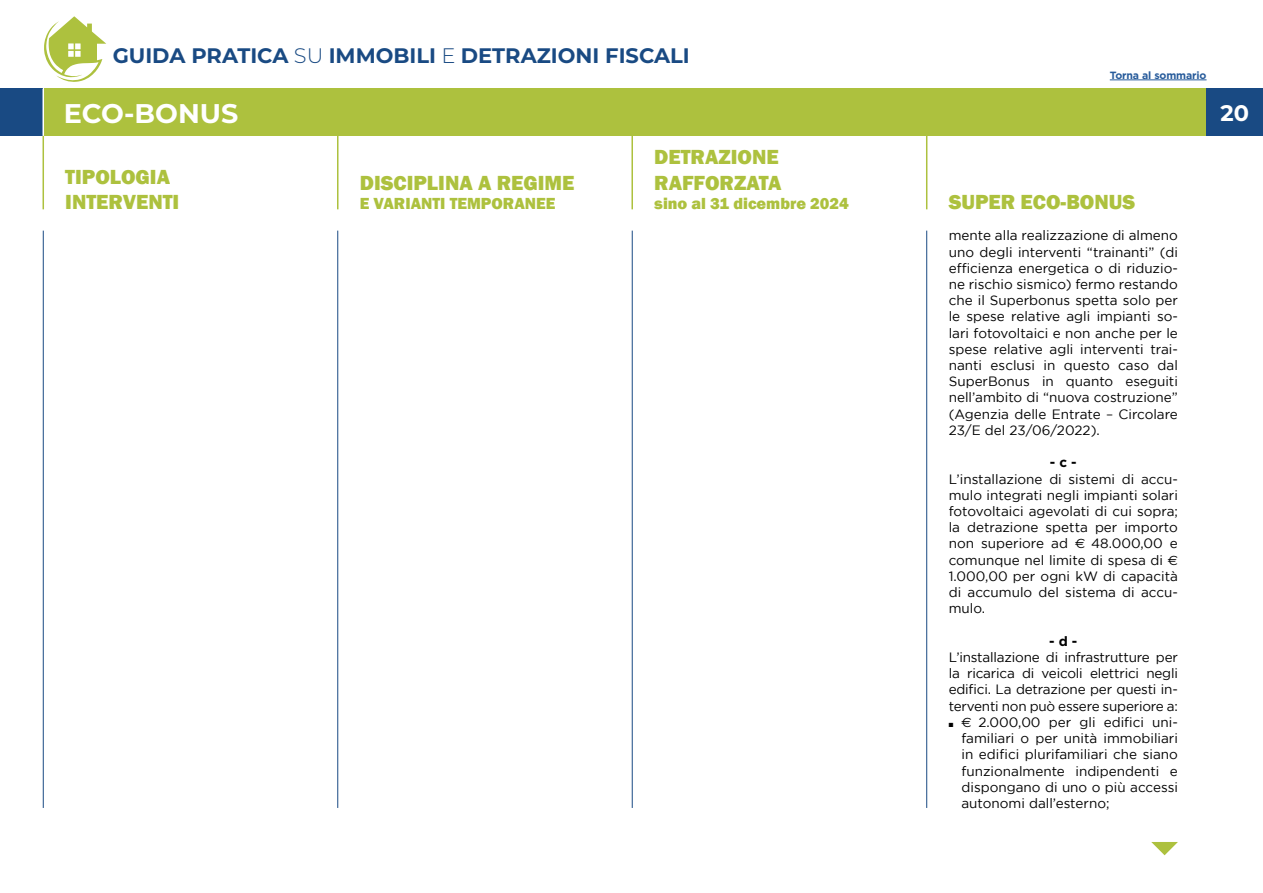
<style>
.page{position:relative;width:1263px;height:893px;background:#fff}
.page>*{position:absolute;margin:0;border:0;box-sizing:border-box;transform-origin:0 0}
.t1{font:700 27px "Montserrat";color:#fff}
.t2{font:700 22.5px "Montserrat";color:#fff}
.t3{font:800 21px/25.2px "Franklin Gothic";color:#adc13e}
.t4{font:700 21px "Montserrat";color:#194a83}
.t5{font:800 16.5px "Franklin Gothic";color:#adc13e}
.t6{font:13.5px/16.2px "Gotham";color:#000;text-align:justify}
.t7{font:700 13.5px "Gotham";color:#000}
.t8{font:700 10.5px "Gotham";letter-spacing:-.01em;color:#275b9b}
.s1{font-weight:300}
.s2{font-family:"Euro Sans"}
</style>
<div class="page">
<svg style="left:1151px;top:842px;width:27px;height:13px"></svg>
<hr style="left:926px;top:231px;width:1px;height:577px;background:#194a83">
<hr style="left:632px;top:231px;width:1px;height:577px;background:#194a83">
<hr style="left:337px;top:231px;width:1px;height:577px;background:#194a83">
<hr style="left:43px;top:231px;width:1px;height:577px;background:#194a83">
<div style="left:0;top:89px;width:43px;height:47px;background:#194a83"></div>
<div style="left:44px;top:89px;width:1162px;height:47px;background:#adc13e"></div>
<svg style="left:44px;top:16px;width:62px;height:66px"></svg>
<div style="left:1206px;top:89px;width:57px;height:47px;background:#194a83"></div>
<hr style="left:1110px;top:80px;width:96px;height:1px;background:#275b9b">
<hr style="left:926px;top:136px;width:1px;height:73px;background:#adc13e">
<hr style="left:631px;top:136px;width:2px;height:73px;background:#adc13e">
<hr style="left:337px;top:136px;width:1px;height:73px;background:#adc13e">
<hr style="left:43px;top:136px;width:1px;height:73px;background:#adc13e">
<h3 class="t4" style="left:113px;top:41px;width:579px">GUIDA PRATICA <span class="s1">SU</span> IMMOBILI <span class="s1">E</span> DETRAZIONI FISCALI</h3>
<p class="t8" style="left:1110px;top:68px;width:98px">Torna al sommario</p>
<h1 class="t1" style="left:64px;top:94px;width:176px">ECO-BONUS</h1>
<h2 class="t2" style="left:1220px;top:97px;width:30px">20</h2>
<h3 class="t3" style="left:65px;top:164px;width:116px">TIPOLOGIA<br>INTERVENTI</h3>
<h3 class="t3" style="left:360px;top:170px;width:216px">DISCIPLINA A REGIME</h3>
<p class="t5" style="left:360px;top:193px;width:197px">E VARIANTI TEMPORANEE</p>
<h3 class="t3" style="left:654px;top:145px;width:129px">DETRAZIONE<br>RAFFORZATA</h3>
<p class="t5" style="left:654px;top:193px;width:196px">sino al 31 dicembre 2024</p>
<h3 class="t3" style="left:949px;top:190px;width:188px">SUPER ECO-BONUS</h3>
<p class="t6" style="left:949px;top:227px;width:231px">mente alla realizzazione di almeno uno degli interventi “trainanti” (di efficienza energetica o di riduzio&shy;ne rischio sismico) fermo restando che il Superbonus spetta solo per le spese relative agli impianti so&shy;lari fotovoltaici e non anche per le spese relative agli interventi trai&shy;nanti esclusi in questo caso dal SuperBonus in quanto eseguiti nell’ambito di “nuova costruzione” (Agenzia delle Entrate – Circolare 23/E del 23/06/2022).</p>
<p class="t7" style="left:1050px;top:454px;width:28px">- c -</p>
<p class="t6" style="left:949px;top:471px;width:231px">L’installazione di sistemi di accu&shy;mulo integrati negli impianti solari fotovoltaici agevolati di cui sopra; la detrazione spetta per importo non superiore ad <span class="s2">€</span> 48.000,00 e comunque nel limite di spesa di <span class="s2">€ </span>1.000,00 per ogni kW di capacità di accumulo del sistema di accu&shy;mulo.</p>
<p class="t7" style="left:1049px;top:632px;width:30px">- d -</p>
<p class="t6" style="left:949px;top:649px;width:231px">L’installazione di infrastrutture per la ricarica di veicoli elettrici negli edifici. La detrazione per questi in&shy;terventi non può essere superiore a:</p>
<p class="t6" style="left:961px;top:714px;width:218px;text-indent:-13px">■ <span class="s2">€</span> 2.000,00 per gli edifici uni&shy;familiari o per unità immobiliari in edifici plurifamiliari che siano funzionalmente indipendenti e dispongano di uno o più accessi autonomi dall’esterno;</p>
</div>
